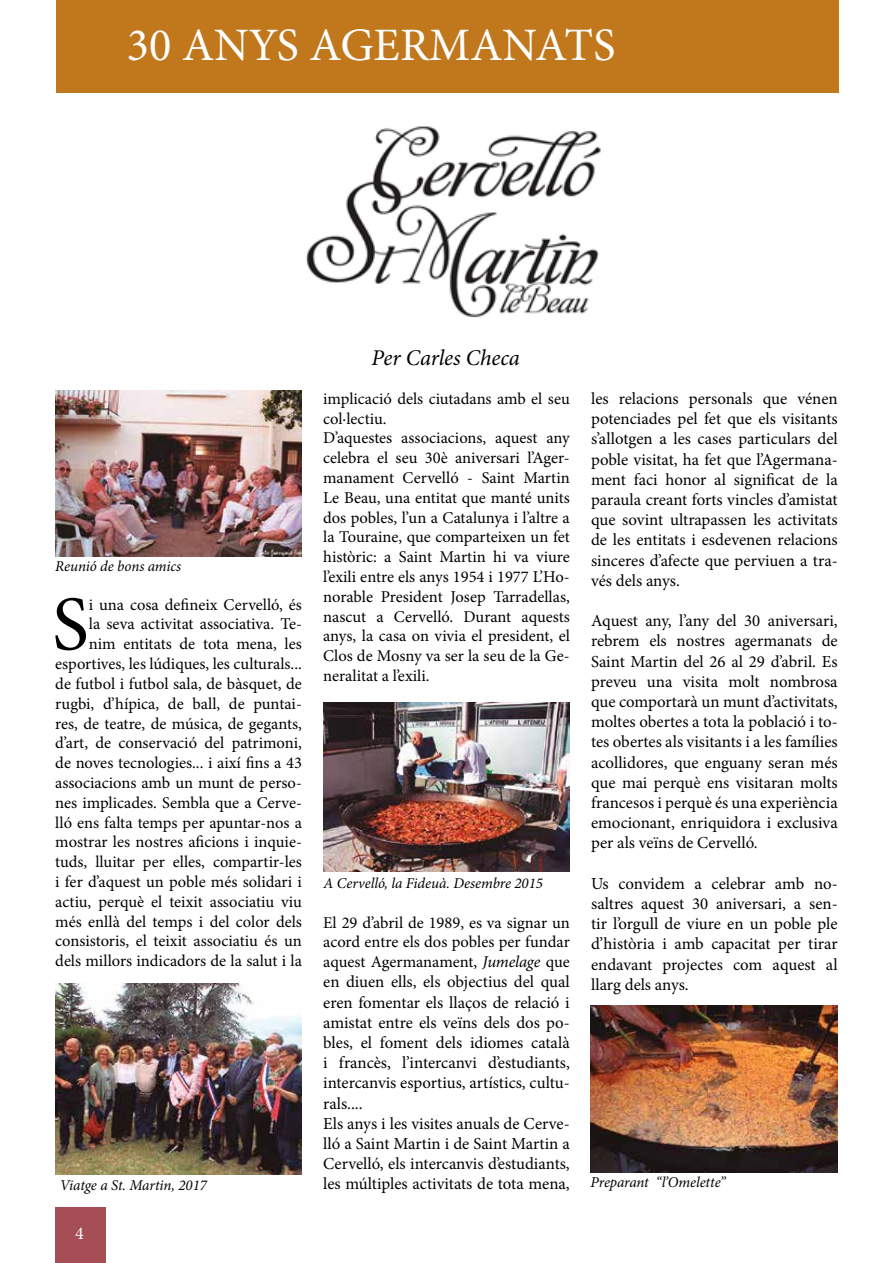
<style>
.page{position:relative;width:893px;height:1263px;background:#fff}
.page>*{position:absolute;margin:0;border:0;box-sizing:border-box;transform-origin:0 0}
.t1{font:77.4px "Minion Pro";color:#000}
.t2{font:46.5px "Minion Pro";color:#fff}
.t3{font:italic 22.5px "Minion Pro";letter-spacing:-.005em;color:#000}
.t4{font:18px "Minion Pro";color:#fff}
.t5{font:16.8px/20.2px "Minion Pro";color:#000;text-align:justify}
.t6{font:16.5px/19.8px "Minion Pro";color:#000;text-align:right}
.t7{font:italic 15px "Minion Pro";letter-spacing:-.005em;color:#000}
.s1{font-style:italic}
</style>
<div class="page">
<div style="left:56px;top:0;width:782px;height:93px;background:#c1781c"></div>
<div style="left:55px;top:1207px;width:50px;height:56px;background:#a44d54"></div>
<img style="left:306px;top:126px;width:295px;height:192px">
<img style="left:55px;top:983px;width:246px;height:192px">
<img style="left:323px;top:702px;width:247px;height:170px">
<img style="left:590px;top:1005px;width:247px;height:167px">
<img style="left:55px;top:391px;width:247px;height:165px">
<h2 class="t2" style="left:127px;top:14px;width:490px">30 ANYS AGERMANATS</h2>
<p class="t7" style="left:55px;top:556px;width:128px">Reunió de bons amics</p>
<h1 class="t1" style="left:52px;top:573px;width:38px">S</h1>
<p class="t6" style="left:55px;top:595px;width:248px">i una cosa defineix Cervelló, és<br>la seva activitat associativa. Te-<br>nim entitats de tota mena, les esportives, les lúdiques, les culturals... de futbol i futbol sala, de bàsquet, de rugbi, d’hípica, de ball, de puntai&shy;res, de teatre, de música, de gegants, d’art, de conservació del patrimoni, de noves tecnologies... i així fins a 43 associacions amb un munt de perso&shy;nes implicades. Sembla que a Cerve&shy;lló ens falta temps per apuntar-nos a mostrar les nostres aficions i inquie&shy;tuds, lluitar per elles, compartir-les i fer d’aquest un poble més solidari i actiu, perquè el teixit associatiu viu més enllà del temps i del color dels consistoris, el teixit associatiu és un dels millors indicadors de la salut i la</p>
<p class="t7" style="left:60px;top:1175px;width:149px">Viatge a St. Martin, 2017</p>
<p class="t4" style="left:75px;top:1221px;width:10px">4</p>
<h3 class="t3" style="left:371px;top:342px;width:150px">Per Carles Checa</h3>
<p class="t6" style="left:323px;top:389px;width:248px;text-align:left">implicació dels ciutadans amb el seu col·lectiu.<br>D’aquestes associacions, aquest any celebra el seu 30è aniversari l’Ager&shy;manament Cervelló - Saint Martin Le Beau, una entitat que manté units dos pobles, l’un a Catalunya i l’altre a la Touraine, que comparteixen un fet històric: a Saint Martin hi va viure l’exili entre els anys 1954 i 1977 L’Ho&shy;norable President Josep Tarradellas, nascut a Cervelló. Durant aquests anys, la casa on vivia el president, el Clos de Mosny va ser la seu de la Ge&shy;neralitat a l’exili.</p>
<p class="t7" style="left:323px;top:872px;width:221px">A Cervelló, la Fideuà. Desembre 2015</p>
<p class="t6" style="left:323px;top:912px;width:248px;text-align:justify">El 29 d’abril de 1989, es va signar un acord entre els dos pobles per fundar aquest Agermanament, <span class="s1">Jumelage</span> que</p>
<p class="t5" style="left:323px;top:972px;width:248px;text-align:left">en diuen ells, els objectius del qual eren fomentar els llaços de relació i amistat entre els veïns dels dos po&shy;bles, el foment dels idiomes català i francès, l’intercanvi d’estudiants, intercanvis esportius, artístics, cultu&shy;rals....<br>Els anys i les visites anuals de Cerve&shy;lló a Saint Martin i de Saint Martin a Cervelló, els intercanvis d’estudiants, les múltiples activitats de tota mena,</p>
<p class="t5" style="left:591px;top:389px;width:248px">les relacions personals que vénen potenciades pel fet que els visitants s’allotgen a les cases particulars del poble visitat, ha fet que l’Agermana&shy;ment faci honor al significat de la paraula creant forts vincles d’amistat que sovint ultrapassen les activitats de les entitats i esdevenen relacions sinceres d’afecte que perviuen a tra&shy;vés dels anys.</p>
<p class="t5" style="left:591px;top:611px;width:248px">Aquest any, l’any del 30 aniversari, rebrem els nostres agermanats de Saint Martin del 26 al 29 d’abril. Es preveu una visita molt nombrosa que comportarà un munt d’activitats, moltes obertes a tota la població i to&shy;tes obertes als visitants i a les famílies acollidores, que enguany seran més que mai perquè ens visitaran molts francesos i perquè és una experiència emocionant, enriquidora i exclusiva per als veïns de Cervelló.</p>
<p class="t5" style="left:591px;top:873px;width:248px">Us convidem a celebrar amb no&shy;saltres aquest 30 aniversari, a sen&shy;tir l’orgull de viure en un poble ple d’història i amb capacitat per tirar endavant projectes com aquest al llarg dels anys.</p>
<p class="t7" style="left:590px;top:1172px;width:137px">Preparant “l’Omelette”</p>
</div>
